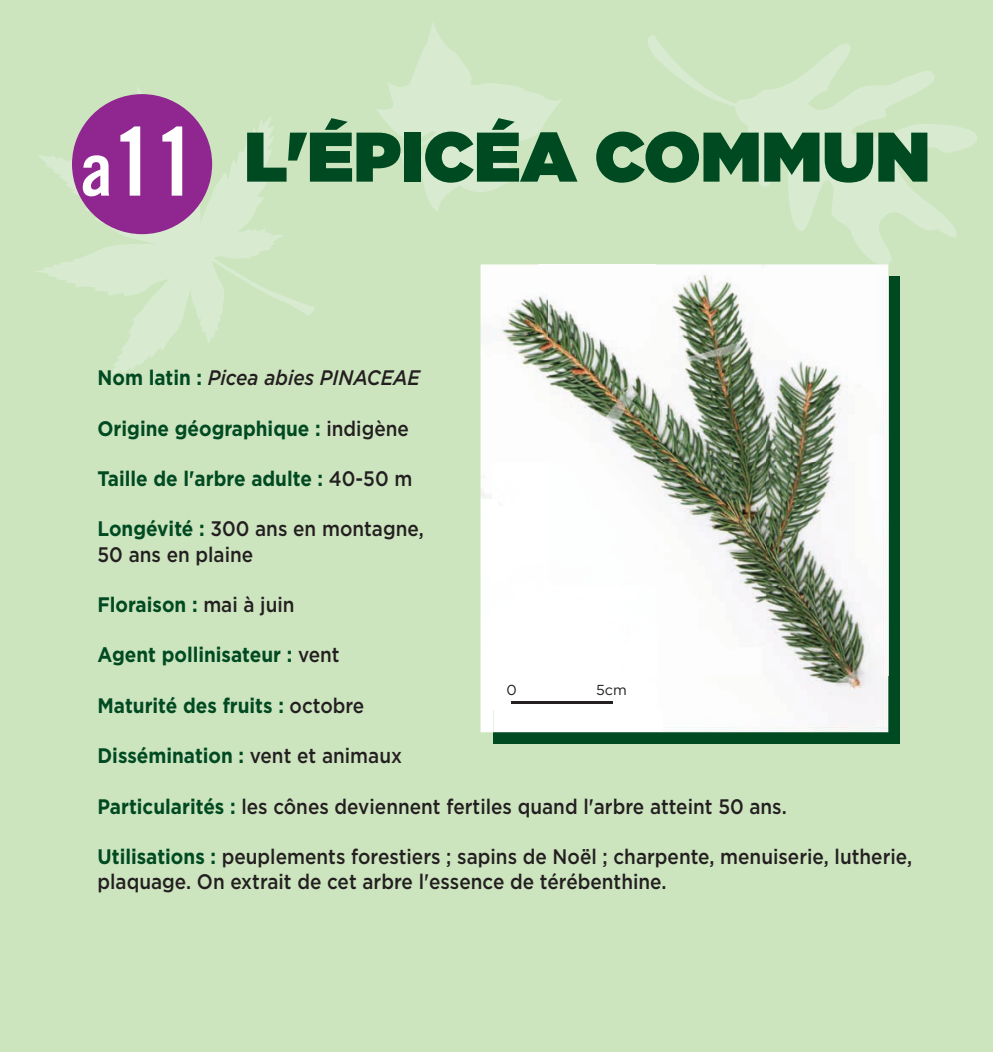
<style>
.page{position:relative;width:993px;height:1052px;background:#fff}
.page>*{position:absolute;margin:0;border:0;box-sizing:border-box;transform-origin:0 0}
.t1{font:94.5px "Trade Gothic Bold Cond Twenty";color:#fff}
.t2{font:900 70px "Gotham";color:#004a22}
.t3{font:500 21px/25.2px "Gotham";color:#231f20;scale:.9 1}
.t4{font:700 21px "Gotham";color:#004a22;scale:.9 1}
.t5{font:italic 500 21px "Gotham";color:#231f20;scale:.9 1}
.t6{font:14.35px "Gotham";color:#231f20}
.s1{font-size:73.5px}
.s2{font-weight:700;font-style:normal;color:#004a22}
.s3{font-weight:500;color:#231f20}
.s4{font-weight:700;color:#004a22}
</style>
<div class="page">
<div style="left:0;top:0;width:992px;height:1052px;background:#cde5bf"></div>
<svg style="left:36px;top:87px;width:278px;height:288px"></svg>
<svg style="left:648px;top:35px;width:329px;height:236px"></svg>
<svg style="left:377px;top:23px;width:185px;height:188px"></svg>
<div style="left:493px;top:276px;width:406px;height:468px;background:#004a22"></div>
<img style="left:480px;top:498px;width:13px;height:234px">
<img style="left:480px;top:264px;width:58px;height:234px">
<div style="left:538px;top:264px;width:350px;height:12px;background:#fdfdfd"></div>
<div style="left:663px;top:675px;width:225px;height:57px;background:#f9f9fa"></div>
<div style="left:493px;top:709px;width:170px;height:23px;background:#fff"></div>
<div style="left:873px;top:276px;width:15px;height:399px;background:#fafcfb"></div>
<img style="left:493px;top:276px;width:380px;height:433px">
<div style="left:72px;top:94px;width:140px;height:140px;background:#90268f;border-radius:50%"></div>
<hr style="left:510px;top:701px;width:102px;height:3px;background:#231f20">
<h1 class="t1" style="left:80px;top:104px;width:118px"><span class="s1">a</span>11</h1>
<h2 class="t2" style="left:244px;top:107px;width:687px">L'ÉPICÉA COMMUN</h2>
<p class="t5" style="left:97px;top:364px;width:360px"><span class="s2">Nom latin :</span> Picea abies PINACEAE</p>
<p class="t4" style="left:97px;top:414px;width:347px">Origine géographique : <span class="s3">indigène</span></p>
<p class="t4" style="left:97px;top:465px;width:351px">Taille de l'arbre adulte : <span class="s3">40-50 m</span></p>
<p class="t3" style="left:97px;top:516px;width:364px"><span class="s4">Longévité :</span> 300 ans en montagne,<br>50 ans en plaine</p>
<p class="t4" style="left:97px;top:591px;width:220px">Floraison : <span class="s3">mai à juin</span></p>
<p class="t4" style="left:97px;top:641px;width:270px">Agent pollinisateur : <span class="s3">vent</span></p>
<p class="t4" style="left:97px;top:691px;width:298px">Maturité des fruits : <span class="s3">octobre</span></p>
<p class="t4" style="left:97px;top:742px;width:340px">Dissémination : <span class="s3">vent et animaux</span></p>
<p class="t3" style="left:97px;top:793px;width:767px"><span class="s4">Particularités :</span> les cônes deviennent fertiles quand l'arbre atteint 50 ans.</p>
<p class="t3" style="left:97px;top:844px;width:906px"><span class="s4">Utilisations :</span> peuplements forestiers ; sapins de Noël ; charpente, menuiserie, lutherie, plaquage. On extrait de cet arbre l'essence de térébenthine.</p>
<p class="t6" style="left:506px;top:680px;width:12px">0</p>
<p class="t6" style="left:596px;top:680px;width:32px">5cm</p>
</div>
